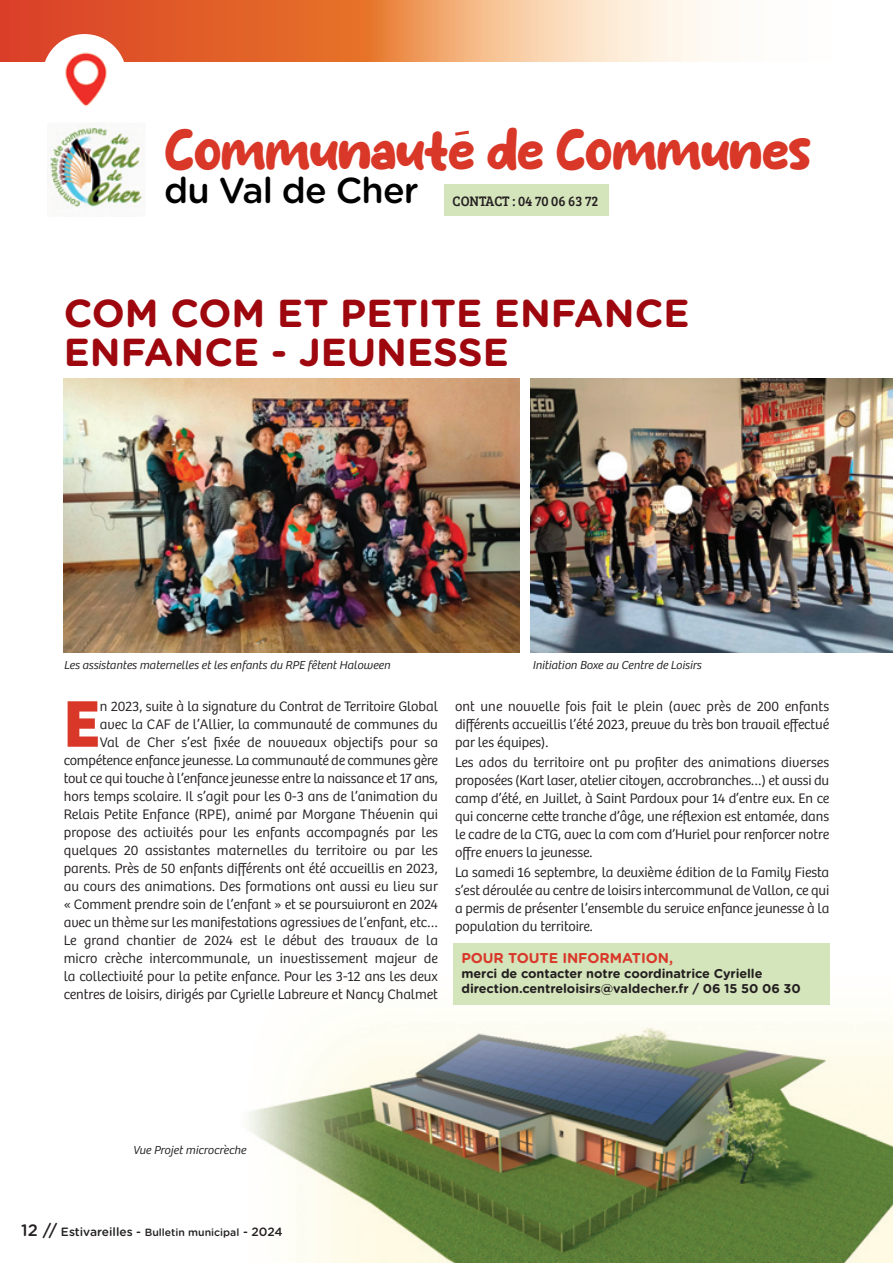
<style>
.page{position:relative;width:893px;height:1263px;background:#fff}
.page>*{position:absolute;margin:0;border:0;box-sizing:border-box;transform-origin:0 0}
.t1{font:700 68.4px "Bree";color:#d93829}
.t2{font:45px "Delight Coffee";letter-spacing:-.025em;color:#d93829}
.t3{font:700 39px/39px "Gotham Rounded";color:#9d070d}
.t4{font:500 36px "Gotham Rounded";letter-spacing:-.025em;color:#000}
.t5{font:300 14.25px/18px "Bree";letter-spacing:-.005em;color:#231f20;text-align:justify}
.t6{font:700 14.25px "Gotham Rounded";letter-spacing:-.005em;color:#d93829}
.t7{font:14.25px "Bree Serif";color:#231f20;scale:.94 1}
.t8{font:700 12.75px/15px "Gotham Rounded";letter-spacing:-.005em;color:#231f20}
.t9{font:italic 300 12px "Bree";color:#231f20}
.t10{font:500 12px "Gotham Rounded";color:#231f20}
.s1{font-family:"Open Sans";font-weight:400}
.s2{font-size:16.5px}
.s3{font-size:10.5px}
</style>
<div class="page">
<img style="left:248px;top:965px;width:645px;height:298px">
<svg style="left:0;top:0;width:365px;height:62px;background:#e05a28"></svg>
<img style="left:48px;top:123px;width:97px;height:86px">
<div style="left:444px;top:184px;width:164px;height:32px;background:#d4e4bb"></div>
<img style="left:365px;top:0;width:347px;height:62px">
<div style="left:43px;top:34px;width:83px;height:84px;background:#fff;border-radius:50%"></div>
<img style="left:65px;top:52px;width:42px;height:55px">
<img style="left:530px;top:378px;width:363px;height:274px">
<img style="left:64px;top:378px;width:456px;height:274px">
<svg style="left:455px;top:130px;width:14px;height:6px"></svg>
<div style="left:453px;top:943px;width:376px;height:62px;background:#d4e4bb"></div>
<p class="t2" style="left:164px;top:125px;width:649px">Communaute de Communes</p>
<p class="t4" style="left:164px;top:177px;width:256px">du Val de Cher</p>
<p class="t7" style="left:453px;top:196px;width:157px">CONTACT : 04 70 06 63 72</p>
<p class="t3" style="left:64px;top:296px;width:627px">COM COM ET PETITE ENFANCE<br>ENFANCE - JEUNESSE</p>
<p class="t9" style="left:64px;top:661px;width:328px">Les assistantes maternelles et les enfants du RPE fêtent Haloween</p>
<p class="t9" style="left:532px;top:661px;width:171px">Initiation Boxe au Centre de Loisirs</p>
<p class="t1" style="left:64px;top:699px;width:38px">E</p>
<p class="t5" style="left:64px;top:699px;width:376px;text-align:right">n 2023, suite à la signature du Contrat de Territoire Global<br>avec la CAF de l’Allier, la communauté de communes du<br>Val de Cher s’est fixée de nouveaux objectifs pour sa compétence enfance jeunesse. La communauté de communes gère tout ce qui touche à l’enfance jeunesse entre la naissance et 17 ans, hors temps scolaire. Il s’agit pour les 0-3 ans de l’animation du Relais Petite Enfance (RPE), animé par Morgane Thévenin qui propose des activités pour les enfants accompagnés par les quelques 20 assistantes maternelles du territoire ou par les parents. Près de 50 enfants différents ont été accueillis en 2023, au cours des animations. Des formations ont aussi eu lieu sur « Comment prendre soin de l’enfant » et se poursuivront en 2024 avec un thème sur les manifestations agressives de l’enfant, etc… Le grand chantier de 2024 est le début des travaux de la micro crèche intercommunale, un investissement majeur de la collectivité pour la petite enfance. Pour les 3-12 ans les deux centres de loisirs, dirigés par Cyrielle Labreure et Nancy Chalmet</p>
<p class="t5" style="left:455px;top:699px;width:376px">ont une nouvelle fois fait le plein (avec près de 200 enfants différents accueillis l’été 2023, preuve du très bon travail effectué par les équipes).</p>
<p class="t5" style="left:455px;top:755px;width:376px">Les ados du territoire ont pu profiter des animations diverses proposées (Kart laser, atelier citoyen, accrobranches…) et aussi du camp d’été, en Juillet, à Saint Pardoux pour 14 d’entre eux. En ce qui concerne cette tranche d’âge, une réflexion est entamée, dans le cadre de la CTG, avec la com com d’Huriel pour renforcer notre offre envers la jeunesse.</p>
<p class="t5" style="left:455px;top:865px;width:376px">La samedi 16 septembre, la deuxième édition de la Family Fiesta s’est déroulée au centre de loisirs intercommunal de Vallon, ce qui a permis de présenter l’ensemble du service enfance jeunesse à la population du territoire.</p>
<p class="t6" style="left:461px;top:953px;width:213px">POUR TOUTE INFORMATION,</p>
<p class="t8" style="left:461px;top:967px;width:341px">merci de contacter notre coordinatrice Cyrielle direction.centreloisirs@valdecher.fr / 06 15 50 06 30</p>
<p class="t9" style="left:133px;top:1146px;width:115px">Vue Projet microcre<span class="s1">̀</span>che</p>
<p class="t10" style="left:21px;top:1227px;width:263px"><span class="s2">12 //</span> Estivareilles - <span class="s3">Bulletin municipal</span> - 2024</p>
</div>
